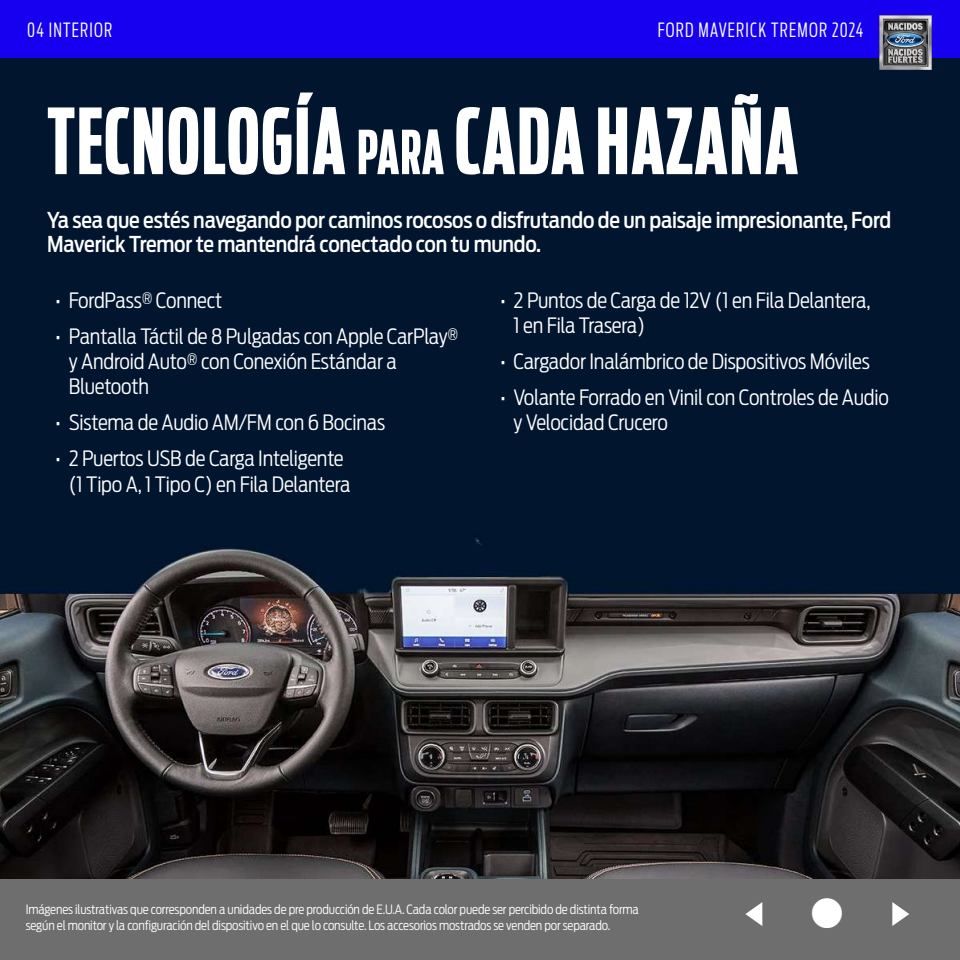
<style>
.page{position:relative;width:960px;height:960px;background:#fff}
.page>*{position:absolute;margin:0;border:0;box-sizing:border-box;transform-origin:0 0}
.t1{font:700 90px "Ford Antenna Comp";letter-spacing:.02em;color:#fff}
.t2{font:38.25px "Webdings";color:#fff;scale:1.42 1}
.t3{font:500 21.75px/24px "Ford Antenna Cond";letter-spacing:-.01em;color:#fff}
.t4{font:300 21px/25.2px "Ford Antenna Cond";letter-spacing:-.01em;color:#fff}
.t5{font:300 19.5px "Ford Antenna Extra Cond";letter-spacing:.06em;color:#fff}
.t6{font:300 12.75px/15.3px "Ford Antenna Cond";letter-spacing:-.01em;color:#fff}
.s1{font-size:60px}
</style>
<div class="page">
<img style="left:0;top:58px;width:960px;height:822px">
<div style="left:0;top:880px;width:960px;height:80px;background:#6e6e6e"></div>
<div style="left:0;top:0;width:960px;height:58px;background:#1700f0"></div>
<img style="left:880px;top:15px;width:52px;height:55px">
<p class="t5" style="left:27px;top:14px;width:86px">04 INTERIOR</p>
<p class="t5" style="left:658px;top:14px;width:207px">FORD MAVERICK TREMOR 2024</p>
<h1 class="t1" style="left:47px;top:64px;width:752px">TECNOLOGÍA <span class="s1">PARA</span> CADA HAZAÑA</h1>
<p class="t3" style="left:47px;top:205px;width:845px">Ya sea que estés navegando por caminos rocosos o disfrutando de un paisaje impresionante, Ford<br>Maverick Tremor te mantendrá conectado con tu mundo.</p>
<p class="t4" style="left:55px;top:285px;width:169px">• FordPass® Connect</p>
<p class="t4" style="left:69px;top:321px;width:391px;text-indent:-14px">• Pantalla Táctil de 8 Pulgadas con Apple CarPlay® y Android Auto® con Conexión Estándar a<br>Bluetooth</p>
<p class="t4" style="left:55px;top:408px;width:332px">• Sistema de Audio AM/FM con 6 Bocinas</p>
<p class="t4" style="left:69px;top:444px;width:283px;text-indent:-14px">• 2 Puertos USB de Carga Inteligente (1 Tipo A, 1 Tipo C) en Fila Delantera</p>
<p class="t4" style="left:514px;top:285px;width:359px;text-indent:-14px">• 2 Puntos de Carga de 12V (1 en Fila Delantera,<br>1 en Fila Trasera)</p>
<p class="t4" style="left:500px;top:346px;width:371px">• Cargador Inalámbrico de Dispositivos Móviles</p>
<p class="t4" style="left:514px;top:382px;width:377px;text-indent:-14px">• Volante Forrado en Vinil con Controles de Audio y Velocidad Crucero</p>
<p class="t6" style="left:26px;top:901px;width:615px">Imágenes ilustrativas que corresponden a unidades de pre producción de E.U.A. Cada color puede ser percibido de distinta forma según el monitor y la configuración del dispositivo en el que lo consulte. Los accesorios mostrados se venden por separado.</p>
<h2 class="t2" style="left:732px;top:895px;width:138px">✓■ ✔</h2>
</div>
